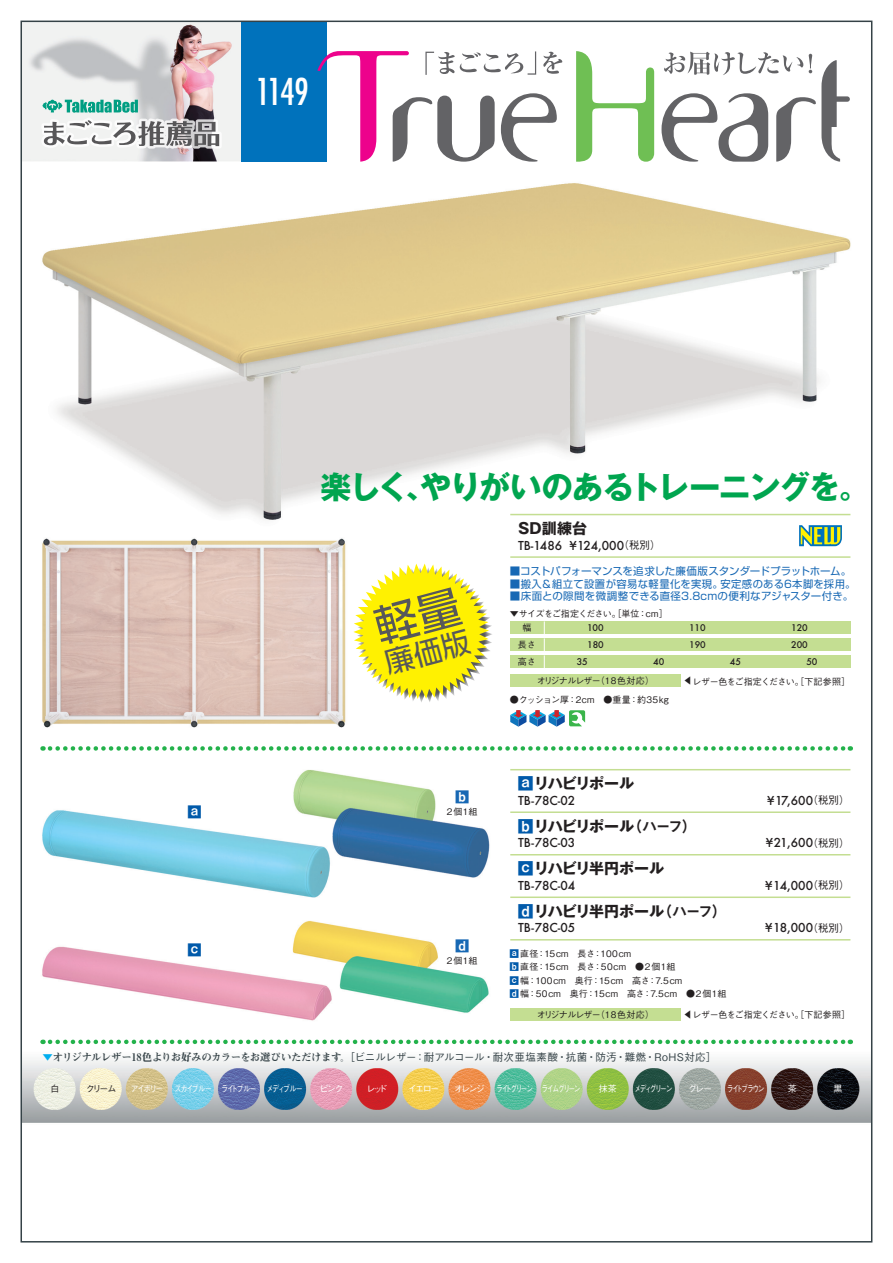
<style>
.page{position:relative;width:893px;height:1263px;background:#fff}
.page>*{position:absolute;margin:0;border:0;box-sizing:border-box;transform-origin:0 0}
.t1{font:500 condensed 36px "Futura";color:#fff}
.t2{font:700 31.5px "Gothic MB101 Pro";letter-spacing:-.05em;color:#00a54f}
.t3{font:700 15px "Gothic MB101 Pro";letter-spacing:-.03em;color:#231f20}
.t4{font:700 15px "Gothic MB101 Pro";letter-spacing:-.07em;color:#231f20}
.t5{font:13.5px "Midashi Go Pro MB31";color:#015aaa}
.t6{font:13.5px "Midashi Go Pro MB31";color:#1768b4}
.t7{font:500 12px "Futura";color:#231f20}
.t8{font:500 10.5px "Gothic BBB Pro";letter-spacing:.025em;color:#354247}
.t9{font:10.5px "Shin Go Pro";letter-spacing:.02em;color:#1768b4}
.t10{font:10.5px "Shin Go Pro";letter-spacing:-.015em;color:#1768b4}
.t11{font:10.5px "Shin Go Pro";letter-spacing:.04em;color:#1768b4}
.t12{font:500 9px/13.5px "Gothic BBB Pro";color:#231f20}
.t13{font:500 9px "Gothic BBB Pro";letter-spacing:-.045em;color:#231f20}
.t14{font:500 9px "Gothic BBB Pro";letter-spacing:-.2em;color:#fff}
.t15{font:500 9px "Gothic BBB Pro";letter-spacing:-.07em;color:#231f20}
.t16{font:500 9px "Futura";color:#231f20}
.t17{font:500 9px "Gothic BBB Pro";letter-spacing:.025em;color:#231f20}
.t18{font:500 9px/14.7px "Gothic BBB Pro";letter-spacing:-.06em;color:#231f20}
.t19{font:500 9px "Gothic BBB Pro";letter-spacing:-.18em;color:#fff;scale:.8 1}
.t20{font:500 9px "Gothic BBB Pro";letter-spacing:-.225em;color:#fff;scale:.75 1}
.t21{font:500 9px "Gothic BBB Pro";letter-spacing:-.2em;color:#fff;scale:.75 1}
.t22{font:500 9px "Gothic BBB Pro";letter-spacing:-.2em;color:#fff;scale:.85 1}
.s1{font-family:"Gothic BBB Pro";font-size:10.5px}
.s2{font-family:"Midashi Go Pro MB31";font-weight:400;color:#015aaa}
.s3{font-family:"Midashi Go Pro MB31";font-weight:400}
.s4{font-family:"Midashi Min Pro MA31";font-weight:400;color:#00aeef}
.s5{font-family:"Midashi Min Pro MA31";font-weight:400}
</style>
<div class="page">
<img style="left:24px;top:24px;width:845px;height:1099px">
<div style="left:241px;top:21px;width:85px;height:141px;background:#0072bc"></div>
<svg style="left:576px;top:51px;width:78px;height:111px"></svg>
<svg style="left:317px;top:51px;width:245px;height:111px"></svg>
<svg style="left:661px;top:52px;width:189px;height:110px"></svg>
<svg style="left:799px;top:525px;width:43px;height:21px"></svg>
<svg style="left:50px;top:746px;width:801px;height:5px"></svg>
<svg style="left:50px;top:1039px;width:801px;height:5px"></svg>
<svg style="left:41px;top:100px;width:181px;height:49px"></svg>
<hr style="left:510px;top:769px;width:340px;height:1px;background:#c4de92">
<hr style="left:510px;top:811px;width:340px;height:2px;background:#c4de92">
<hr style="left:510px;top:854px;width:340px;height:1px;background:#c4de92">
<hr style="left:510px;top:896px;width:340px;height:2px;background:#c4de92">
<hr style="left:510px;top:939px;width:340px;height:1px;background:#c4de92">
<hr style="left:510px;top:514px;width:340px;height:1px;background:#c4de92">
<hr style="left:510px;top:556px;width:340px;height:2px;background:#c4de92">
<div style="left:510px;top:675px;width:170px;height:12px;background:#c4de92"></div>
<div style="left:510px;top:621px;width:340px;height:13px;background:#c4de92"></div>
<div style="left:510px;top:638px;width:340px;height:13px;background:#c4de92"></div>
<div style="left:510px;top:655px;width:340px;height:13px;background:#c4de92"></div>
<svg style="left:544px;top:621px;width:1px;height:47px"></svg>
<svg style="left:510px;top:710px;width:75px;height:17px"></svg>
<div style="left:510px;top:1008px;width:170px;height:12px;background:#c4de92"></div>
<svg style="left:353px;top:563px;width:140px;height:140px"></svg>
<h1 class="t1" style="left:255px;top:69px;width:55px">1149</h1>
<h3 class="t5" style="left:188px;top:801px;width:15px">A</h3>
<h3 class="t5" style="left:188px;top:939px;width:15px">C</h3>
<h2 class="t2" style="left:320px;top:461px;width:552px">楽しく、やりがいのあるトレーニングを。</h2>
<h3 class="t3" style="left:518px;top:516px;width:70px">SD訓練台</h3>
<h3 class="t7" style="left:518px;top:537px;width:144px">TB-1486 ¥124,000<span class="s1">（税別）</span></h3>
<p class="t10" style="left:510px;top:562px;width:343px">■コストパフォーマンスを追求した廉価版スタンダードプラットホーム。</p>
<p class="t11" style="left:510px;top:575px;width:347px">■搬入＆組立て設置が容易な軽量化を実現。安定感のある6本脚を採用。</p>
<p class="t9" style="left:510px;top:588px;width:345px">■床面との隙間を微調整できる直径3.8cmの便利なアジャスター付き。</p>
<p class="t18" style="left:522px;top:605px;width:147px;text-indent:-13px">▼サイズをご指定ください。［単位：cm］幅</p>
<p class="t16" style="left:587px;top:622px;width:18px">100</p>
<p class="t16" style="left:689px;top:622px;width:18px">110</p>
<p class="t16" style="left:791px;top:622px;width:18px">120</p>
<p class="t12" style="left:518px;top:637px;width:19px">長さ</p>
<p class="t16" style="left:587px;top:639px;width:18px">180</p>
<p class="t16" style="left:689px;top:639px;width:18px">190</p>
<p class="t16" style="left:791px;top:639px;width:18px">200</p>
<p class="t12" style="left:518px;top:654px;width:19px">高さ</p>
<p class="t16" style="left:577px;top:656px;width:13px">35</p>
<p class="t16" style="left:653px;top:656px;width:13px">40</p>
<p class="t16" style="left:730px;top:656px;width:13px">45</p>
<p class="t16" style="left:806px;top:656px;width:13px">50</p>
<p class="t15" style="left:537px;top:674px;width:119px">オリジナルレザー（18色対応）</p>
<p class="t12" style="left:696px;top:676px;width:10px;rotate:90deg">▼</p>
<p class="t13" style="left:692px;top:674px;width:160px">レザー色をご指定ください。［下記参照］</p>
<h3 class="t6" style="left:455px;top:786px;width:15px">B</h3>
<p class="t12" style="left:447px;top:804px;width:32px">2個1組</p>
<h3 class="t6" style="left:455px;top:935px;width:15px">D</h3>
<p class="t12" style="left:447px;top:953px;width:32px">2個1組</p>
<p class="t17" style="left:510px;top:692px;width:160px">●クッション厚：2cm　●重量：約35kg</p>
<h3 class="t4" style="left:518px;top:771px;width:118px"><span class="s2">A</span>リハビリポール</h3>
<h3 class="t7" style="left:518px;top:792px;width:59px">TB-78C-02</h3>
<h3 class="t4" style="left:518px;top:813px;width:180px"><span class="s2">B</span>リハビリポール<span class="s3">（ハーフ）</span></h3>
<h3 class="t7" style="left:518px;top:835px;width:59px">TB-78C-03</h3>
<h3 class="t7" style="left:767px;top:792px;width:84px">¥17,600<span class="s1">（税別）</span></h3>
<h3 class="t7" style="left:766px;top:835px;width:85px">¥21,600<span class="s1">（税別）</span></h3>
<h3 class="t3" style="left:518px;top:856px;width:148px"><span class="s2">C</span>リハビリ半円ポール</h3>
<h3 class="t7" style="left:518px;top:877px;width:59px">TB-78C-04</h3>
<h3 class="t7" style="left:765px;top:877px;width:86px">¥14,000<span class="s1">（税別）</span></h3>
<h3 class="t3" style="left:518px;top:898px;width:210px"><span class="s2">D</span>リハビリ半円ポール<span class="s3">（ハーフ）</span></h3>
<h3 class="t7" style="left:518px;top:920px;width:59px">TB-78C-05</h3>
<h3 class="t7" style="left:765px;top:920px;width:86px">¥18,000<span class="s1">（税別）</span></h3>
<p class="t12" style="left:510px;top:945px;width:218px"><span class="s2">A</span>直径：15cm　長さ：100cm<br><span class="s2">B</span>直径：15cm　長さ：50cm　●2個1組<br><span class="s2">C</span>幅：100cm　奥行：15cm　高さ：7.5cm<br><span class="s2">D</span>幅：50cm　奥行：15cm　高さ：7.5cm　●2個1組</p>
<p class="t15" style="left:537px;top:1007px;width:119px">オリジナルレザー（18色対応）</p>
<p class="t12" style="left:696px;top:1010px;width:10px;rotate:90deg">▼</p>
<p class="t13" style="left:692px;top:1007px;width:160px">レザー色をご指定ください。［下記参照］</p>
<p class="t8" style="left:43px;top:1049px;width:675px"><span class="s4">▼</span><span class="s5">オリジナルレザー18色よりお好みのカラーをお選びいただけます。</span>［ビニルレザー：耐アルコール・耐次亜塩素酸・抗菌・防汚・難燃・RoHS対応］</p>
<p class="t12" style="left:50px;top:1081px;width:10px">白</p>
<p class="t12" style="left:86px;top:1081px;width:32px">クリーム</p>
<p class="t22" style="left:131px;top:1082px;width:40px">アイボリー</p>
<p class="t19" style="left:175px;top:1082px;width:162px">スカイブルー ライトブルー メディブルー</p>
<p class="t14" style="left:320px;top:1082px;width:25px">ピンク</p>
<p class="t14" style="left:366px;top:1082px;width:22px">レッド</p>
<p class="t14" style="left:408px;top:1082px;width:33px">イエロー</p>
<p class="t14" style="left:454px;top:1082px;width:128px">オレンジ ライトグリーン ライムグリーン</p>
<p class="t14" style="left:599px;top:1082px;width:19px">抹茶</p>
<p class="t20" style="left:634px;top:1082px;width:52px">メディグリーン</p>
<p class="t14" style="left:688px;top:1082px;width:25px">グレー</p>
<p class="t21" style="left:727px;top:1082px;width:52px">ライトブラウン</p>
<p class="t14" style="left:788px;top:1082px;width:10px">茶</p>
<p class="t14" style="left:834px;top:1082px;width:10px">黒</p>
</div>
